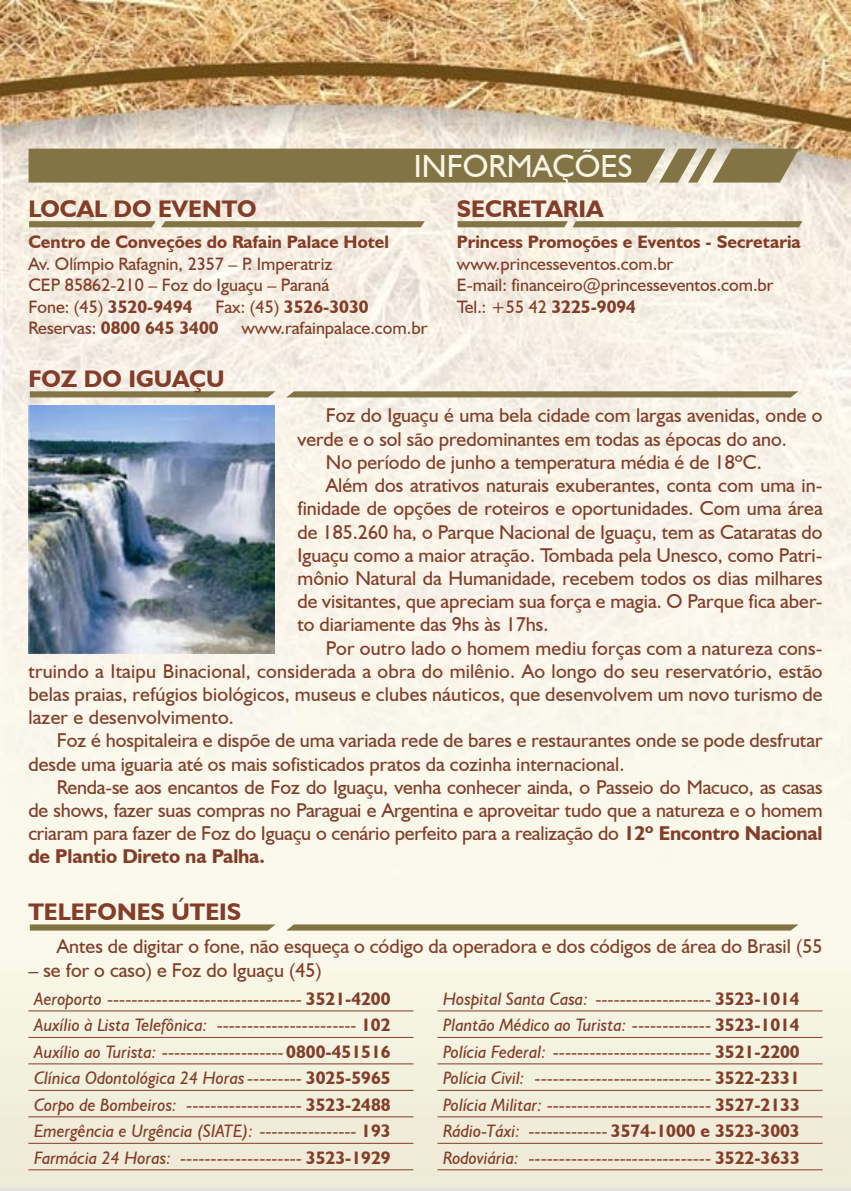
<style>
.page{position:relative;width:851px;height:1191px;background:#fff}
.page>*{position:absolute;margin:0;border:0;box-sizing:border-box;transform-origin:0 0}
.t1{font:32px "Humanist 521 BT";color:#f9f5e5}
.t2{font:700 24px "Humanist 521 BT";color:#833d28}
.t3{font:20px "Humanist 521 BT";color:#833d28}
.t4{font:700 20px "Humanist 521 BT";color:#833d28}
.t5{font:italic 18px/26.4px "Humanist 521 BT";color:#833d28;text-align:justify}
.t6{font:18px/21.6px "Humanist 521 BT";color:#833d28}
.t7{font:700 18px/21.6px "Humanist 521 BT";color:#833d28}
.s1{font-weight:700}
.s2{font-weight:400}
.s3{font-weight:700;font-style:normal}
</style>
<div class="page">
<img style="left:0;top:0;width:850px;height:1190px">
<svg style="left:29px;top:149px;width:770px;height:34px;background:#897c4e"></svg>
<hr style="left:28px;top:1010px;width:385px;height:1px;background:#833d28">
<hr style="left:28px;top:1037px;width:385px;height:1px;background:#833d28">
<hr style="left:28px;top:1063px;width:385px;height:1px;background:#833d28">
<hr style="left:28px;top:1089px;width:385px;height:1px;background:#833d28">
<hr style="left:28px;top:1116px;width:385px;height:1px;background:#833d28">
<hr style="left:28px;top:1142px;width:385px;height:1px;background:#833d28">
<hr style="left:28px;top:1169px;width:385px;height:1px;background:#833d28">
<hr style="left:437px;top:1010px;width:385px;height:1px;background:#833d28">
<hr style="left:437px;top:1037px;width:385px;height:1px;background:#833d28">
<hr style="left:437px;top:1063px;width:385px;height:1px;background:#833d28">
<hr style="left:437px;top:1089px;width:385px;height:1px;background:#833d28">
<hr style="left:437px;top:1116px;width:385px;height:1px;background:#833d28">
<hr style="left:437px;top:1142px;width:385px;height:1px;background:#833d28">
<hr style="left:437px;top:1169px;width:385px;height:1px;background:#833d28">
<svg style="left:29px;top:221px;width:396px;height:6px;background:#887b4d"></svg>
<svg style="left:30px;top:391px;width:245px;height:6px"></svg>
<svg style="left:286px;top:391px;width:512px;height:6px;background:#897c4f"></svg>
<svg style="left:30px;top:924px;width:245px;height:6px"></svg>
<svg style="left:286px;top:924px;width:512px;height:6px;background:#8c7f52"></svg>
<svg style="left:457px;top:221px;width:345px;height:6px;background:#887b4d"></svg>
<img style="left:28px;top:405px;width:247px;height:248px">
<p class="t2" style="left:28px;top:194px;width:147px">LOCALDO EVENTO</p>
<h1 class="t1" style="left:414px;top:147px;width:73px">IN FORMA</h1>
<h1 class="t1" style="left:552px;top:147px;width:79px">ÇÕES</h1>
<p class="t2" style="left:457px;top:194px;width:61px">SECRETARIA</p>
<p class="t7" style="left:28px;top:231px;width:362px">Centro de Conveções do Rafain Palace Hotel</p>
<p class="t6" style="left:28px;top:252px;width:305px">Av. Olímpio Rafagnin, 2357 – P. Imperatriz<br>CEP 85862-210 – Foz do Iguaçu – Paraná<br>Fone: (45) <span class="s1">3520-9494</span></p>
<p class="t7" style="left:28px;top:295px;width:342px;text-indent:187px"><span class="s2">Fax: (45)</span> 3526-3030<br><span class="s2">Reservas:</span> 0800 645 3400</p>
<p class="t6" style="left:241px;top:317px;width:188px">www.rafainpalace.com.br</p>
<p class="t2" style="left:28px;top:364px;width:117px">FOZ DO IGUAÇU</p>
<p class="t7" style="left:457px;top:231px;width:345px">Princess Promoções e Eventos - Secretaria</p>
<p class="t6" style="left:457px;top:252px;width:318px">www.princesseventos.com.br<br>E-mail: financeiro@princesseventos.com.br<br>Tel.: +55 42 <span class="s1">3225-9094</span></p>
<p class="t3" style="left:326px;top:403px;width:498px">Foz do Iguaçu é uma bela cidade com largas avenidas, onde o</p>
<p class="t3" style="left:297px;top:426px;width:491px">verde e o sol são predominantes em todas as épocas do ano.</p>
<p class="t3" style="left:326px;top:450px;width:437px">No período de junho a temperatura média é de 18ºC.</p>
<p class="t3" style="left:326px;top:473px;width:498px">Além dos atrativos naturais exuberantes, conta com uma in-</p>
<p class="t3" style="left:297px;top:496px;width:526px">finidade de opções de roteiros e oportunidades. Com uma área</p>
<p class="t3" style="left:297px;top:519px;width:526px">de 185.260 ha, o Parque Nacional de Iguaçu, tem as Cataratas do</p>
<p class="t3" style="left:297px;top:542px;width:526px">Iguaçu como a maior atração. Tombada pela Unesco, como Patri-</p>
<p class="t3" style="left:297px;top:566px;width:526px">mônio Natural da Humanidade, recebem todos os dias milhares</p>
<p class="t3" style="left:297px;top:589px;width:526px">de visitantes, que apreciam sua força e magia. O Parque fica aber-</p>
<p class="t3" style="left:297px;top:612px;width:252px">to diariamente das 9hs às 17hs.</p>
<p class="t3" style="left:326px;top:635px;width:498px">Por outro lado o homem mediu forças com a natureza cons-</p>
<p class="t3" style="left:28px;top:658px;width:795px">truindo a Itaipu Binacional, considerada a obra do milênio. Ao longo do seu reservatório, estão</p>
<p class="t3" style="left:28px;top:682px;width:795px">belas praias, refúgios biológicos, museus e clubes náuticos, que desenvolvem um novo turismo de</p>
<p class="t3" style="left:28px;top:705px;width:207px">lazer e desenvolvimento.</p>
<p class="t3" style="left:57px;top:728px;width:767px">Foz é hospitaleira e dispõe de uma variada rede de bares e restaurantes onde se pode desfrutar</p>
<p class="t3" style="left:28px;top:751px;width:597px">desde uma iguaria até os mais sofisticados pratos da cozinha internacional.</p>
<p class="t3" style="left:57px;top:774px;width:767px">Renda-se aos encantos de Foz do Iguaçu, venha conhecer ainda, o Passeio do Macuco, as casas</p>
<p class="t3" style="left:28px;top:798px;width:795px">de shows, fazer suas compras no Paraguai e Argentina e aproveitar tudo que a natureza e o homem</p>
<p class="t3" style="left:28px;top:821px;width:795px">criaram para fazer de Foz do Iguaçu o cenário perfeito para a realização do <span class="s1">12º Encontro Nacional</span></p>
<p class="t4" style="left:28px;top:844px;width:238px">de Plantio Direto na Palha.</p>
<p class="t2" style="left:28px;top:897px;width:17px">TELEFONES</p>
<p class="t2" style="left:171px;top:897px;width:33px">ÚTEIS</p>
<p class="t3" style="left:57px;top:933px;width:767px">Antes de digitar o fone, não esqueça o código da operadora e dos códigos de área do Brasil (55</p>
<p class="t3" style="left:28px;top:957px;width:295px">– se for o caso) e Foz do Iguaçu (45)</p>
<p class="t5" style="left:34px;top:985px;width:358px">Aeroporto -------------------------------- <span class="s3">3521-4200<br></span>Auxílio à Lista Telefônica: ----------------------- <span class="s3">102<br></span>Auxílio ao Turista: --------------------<span class="s3">0800-451516<br></span>Clínica Odontológica 24 Horas--------- <span class="s3">3025-5965<br></span>Corpo de Bombeiros: ------------------- <span class="s3">3523-2488<br></span>Emergência e Urgência (SIATE): ---------------- <span class="s3">193<br></span>Farmácia 24 Horas: -------------------- <span class="s3">3523-1929</span></p>
<p class="t5" style="left:443px;top:985px;width:358px">Hospital Santa Casa: ------------------- <span class="s3">3523-1014<br></span>Plantão Médico ao Turista: ------------- <span class="s3">3523-1014<br></span>Polícia Federal: -------------------------- <span class="s3">3521-2200<br></span>Polícia Civil: ----------------------------- <span class="s3">3522-2331<br></span>Polícia Militar: --------------------------- <span class="s3">3527-2133<br></span>Rádio-Táxi: ------------- <span class="s3">3574-1000 e 3523-3003<br></span>Rodoviária: ------------------------------ <span class="s3">3522-3633</span></p>
</div>
